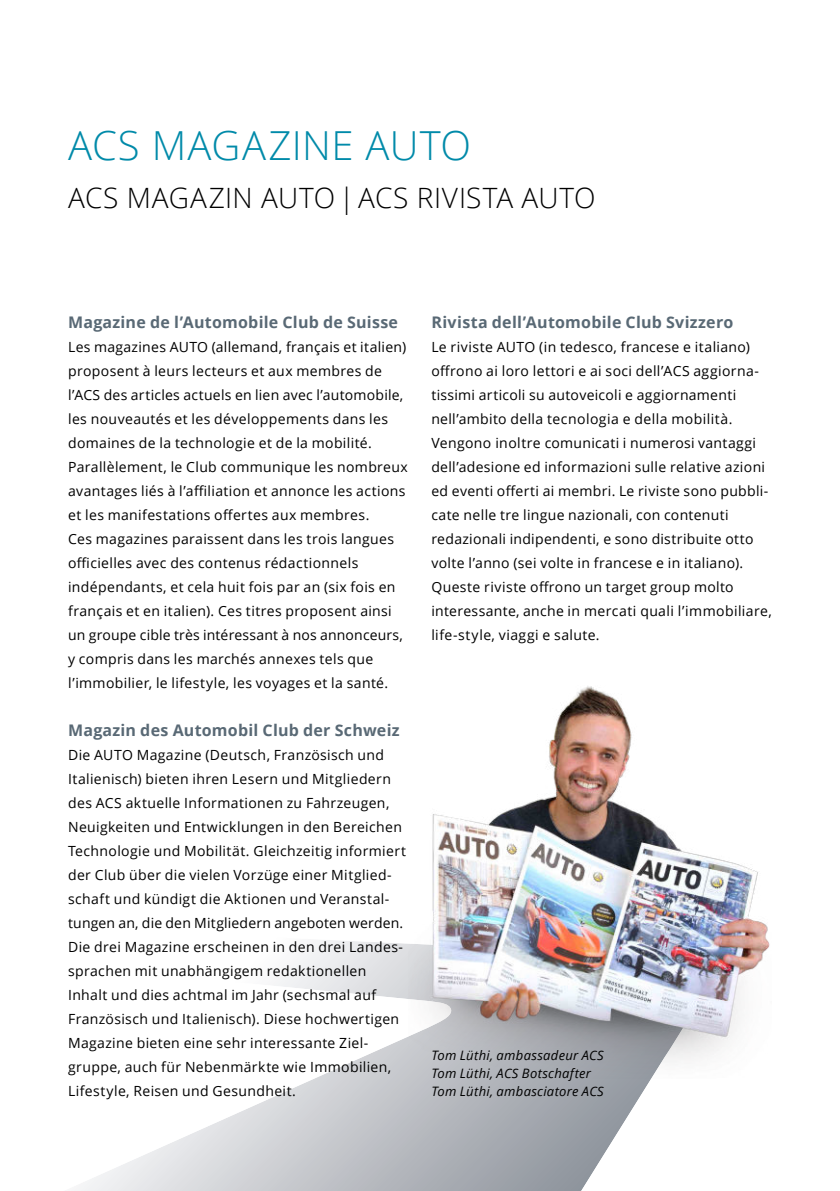
<style>
.page{position:relative;width:840px;height:1191px;background:#fff}
.page>*{position:absolute;margin:0;border:0;box-sizing:border-box;transform-origin:0 0}
.t1{font:300 40px "Open Sans";letter-spacing:.01em;color:#008aa9}
.t2{font:300 28px "Open Sans";letter-spacing:.015em;color:#000}
.t3{font:700 16px "Open Sans";letter-spacing:.015em;color:#596975}
.t4{font:14px/24px "Open Sans";letter-spacing:.025em;color:#000}
.t5{font:italic 13px/18px "Open Sans";letter-spacing:.02em;color:#000}
</style>
<div class="page">
<svg style="left:77px;top:940px;width:575px;height:251px"></svg>
<img style="left:408px;top:686px;width:362px;height:392px">
<h1 class="t1" style="left:68px;top:129px;width:404px">ACS MAGAZINE AUTO</h1>
<h2 class="t2" style="left:68px;top:179px;width:528px">ACS MAGAZIN AUTO | ACS RIVISTA AUTO</h2>
<p class="t3" style="left:68px;top:311px;width:331px">Magazine de l’Automobile Club de Suisse</p>
<p class="t4" style="left:68px;top:335px;width:341px">Les magazines AUTO (allemand, français et italien) proposent à leurs lecteurs et aux membres de l’ACS des articles actuels en lien avec l’automobile, les nouveautés et les développements dans les domaines de la technologie et de la mobilité.<br>Parallèlement, le Club communique les nombreux avantages liés à l’affiliation et annonce les actions et les manifestations offertes aux membres.<br>Ces magazines paraissent dans les trois langues officielles avec des contenus rédactionnels indépendants, et cela huit fois par an (six fois en français et en italien). Ces titres proposent ainsi un groupe cible très intéressant à nos annonceurs, y compris dans les marchés annexes tels que l’immobilier, le lifestyle, les voyages et la santé.</p>
<p class="t3" style="left:68px;top:719px;width:333px">Magazin des Automobil Club der Schweiz</p>
<p class="t4" style="left:68px;top:743px;width:339px">Die AUTO Magazine (Deutsch, Französisch und Italienisch) bieten ihren Lesern und Mitgliedern des ACS aktuelle Informationen zu Fahrzeugen, Neuigkeiten und Entwicklungen in den Bereichen Technologie und Mobilität. Gleichzeitig informiert der Club über die vielen Vorzüge einer Mitglied&shy;schaft und kündigt die Aktionen und Veranstal&shy;tungen an, die den Mitgliedern angeboten werden.<br>Die drei Magazine erscheinen in den drei Landes&shy;sprachen mit unabhängigem redaktionellen Inhalt und dies achtmal im Jahr (sechsmal auf Französisch und Italienisch). Diese hochwertigen Magazine bieten eine sehr interessante Ziel&shy;gruppe, auch für Nebenmärkte wie Immobilien, Lifestyle, Reisen und Gesundheit.</p>
<p class="t3" style="left:431px;top:311px;width:303px">Rivista dell’Automobile Club Svizzero</p>
<p class="t4" style="left:431px;top:335px;width:342px">Le riviste AUTO (in tedesco, francese e italiano) offrono ai loro lettori e ai soci dell’ACS aggiorna&shy;tissimi articoli su autoveicoli e aggiornamenti nell’ambito della tecnologia e della mobilità.<br>Vengono inoltre comunicati i numerosi vantaggi dell’adesione ed informazioni sulle relative azioni ed eventi offerti ai membri. Le riviste sono pubbli&shy;cate nelle tre lingue nazionali, con contenuti redazionali indipendenti, e sono distribuite otto volte l’anno (sei volte in francese e in italiano).<br>Queste riviste offrono un target group molto interessante, anche in mercati quali l’immobiliare, life-style, viaggi e salute.</p>
<p class="t5" style="left:431px;top:1048px;width:174px">Tom Lüthi, ambassadeur ACS<br>Tom Lüthi, ACS Botschafter<br>Tom Lüthi, ambasciatore ACS</p>
</div>
